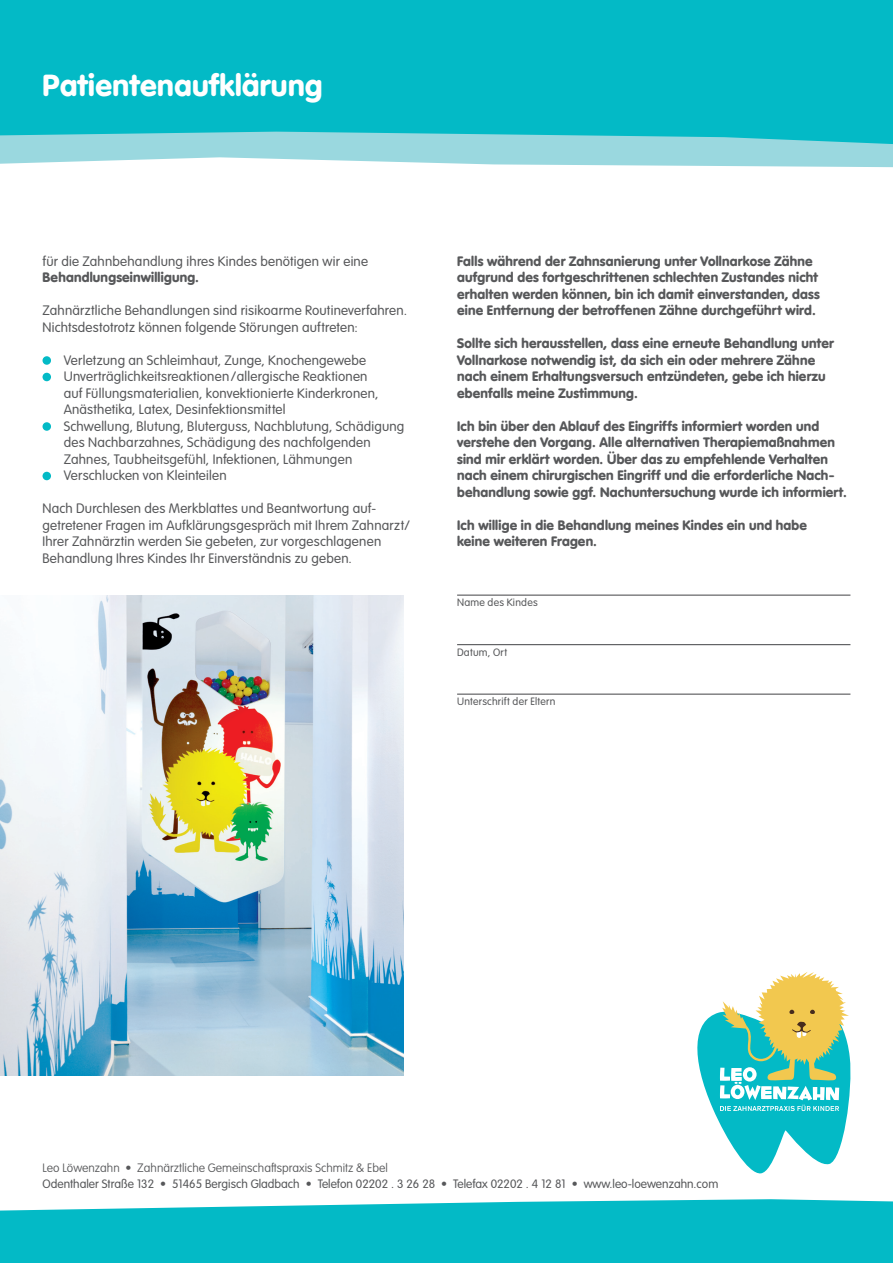
<style>
.page{position:relative;width:893px;height:1263px;background:#fff}
.page>*{position:absolute;margin:0;border:0;box-sizing:border-box;transform-origin:0 0}
.t1{font:900 30px "VAG Rounded";letter-spacing:.015em;color:#fff}
.t2{font:900 13.5px/16.5px "VAG Rounded";letter-spacing:.015em;color:#57585a}
.t3{font:300 13.5px/16.5px "VAG Rounded";letter-spacing:.015em;color:#57585a}
.t4{font:300 12px "VAG Rounded";color:#57585a}
.t5{font:100 12px "VAG Rounded";color:#57585a}
.t6{font:300 10.5px "VAG Rounded";letter-spacing:.025em;color:#57585a}
</style>
<div class="page">
<svg style="left:0;top:1199px;width:893px;height:64px;background:#15bfca"></svg>
<svg style="left:0;top:144px;width:893px;height:23px;fill:#9ad8df"></svg>
<div style="left:0;top:0;width:893px;height:144px;background:#03bac6"></div>
<svg style="left:697px;top:972px;width:154px;height:202px"></svg>
<div style="left:43px;top:356px;width:8px;height:9px;background:#03bac6;border-radius:50%"></div>
<div style="left:43px;top:373px;width:8px;height:8px;background:#03bac6;border-radius:50%"></div>
<div style="left:43px;top:422px;width:8px;height:9px;background:#03bac6;border-radius:50%"></div>
<div style="left:43px;top:472px;width:8px;height:8px;background:#03bac6;border-radius:50%"></div>
<hr style="left:457px;top:594px;width:393px;height:2px;background:#57585a">
<hr style="left:457px;top:644px;width:393px;height:1px;background:#57585a">
<hr style="left:457px;top:693px;width:393px;height:2px;background:#57585a">
<img style="left:0;top:595px;width:404px;height:481px">
<h1 class="t1" style="left:43px;top:73px;width:281px">Patientenaufklärung</h1>
<p class="t3" style="left:43px;top:253px;width:327px">für die Zahnbehandlung ihres Kindes benötigen wir eine</p>
<p class="t2" style="left:43px;top:270px;width:158px">Behandlungseinwilligung.</p>
<p class="t3" style="left:43px;top:302px;width:366px">Zahnärztliche Behandlungen sind risikoarme Routineverfahren.<br>Nichtsdestotrotz können folgende Störungen auftreten:</p>
<p class="t3" style="left:64px;top:352px;width:342px">Verletzung an Schleimhaut, Zunge, Knochengewebe Unverträglichkeitsreaktionen/allergische Reaktionen<br>auf Füllungsmaterialien, konvektionierte Kinderkronen, Anästhetika, Latex, Desinfektionsmittel<br>Schwellung, Blutung, Bluterguss, Nachblutung, Schädigung des Nachbarzahnes, Schädigung des nachfolgenden Zahnes, Taubheitsgefühl, Infektionen, Lähmungen Verschlucken von Kleinteilen</p>
<p class="t3" style="left:43px;top:500px;width:369px">Nach Durchlesen des Merkblattes und Beantwortung auf&shy;getretener Fragen im Aufklärungsgespräch mit Ihrem Zahnarzt/ Ihrer Zahnärztin werden Sie gebeten, zur vorgeschlagenen Behandlung Ihres Kindes Ihr Einverständnis zu geben.</p>
<p class="t2" style="left:457px;top:254px;width:364px">Falls während der Zahnsanierung unter Vollnarkose Zähne aufgrund des fortgeschrittenen schlechten Zustandes nicht erhalten werden können, bin ich damit einverstanden, dass eine Entfernung der betroffenen Zähne durchgeführt wird.</p>
<p class="t2" style="left:457px;top:336px;width:378px">Sollte sich herausstellen, dass eine erneute Behandlung unter Vollnarkose notwendig ist, da sich ein oder mehrere Zähne nach einem Erhaltungsversuch entzündeten, gebe ich hierzu ebenfalls meine Zustimmung.</p>
<p class="t2" style="left:457px;top:419px;width:391px">Ich bin über den Ablauf des Eingriffs informiert worden und verstehe den Vorgang. Alle alternativen Therapiemaßnahmen sind mir erklärt worden. Über das zu empfehlende Verhalten nach einem chirurgischen Eingriff und die erforderliche Nach&shy;behandlung sowie ggf. Nachuntersuchung wurde ich informiert.</p>
<p class="t2" style="left:457px;top:518px;width:351px">Ich willige in die Behandlung meines Kindes ein und habe keine weiteren Fragen.</p>
<p class="t6" style="left:457px;top:596px;width:82px">Name des Kindes</p>
<p class="t6" style="left:457px;top:646px;width:51px">Datum, Ort</p>
<p class="t6" style="left:457px;top:695px;width:100px">Unterschrift der Eltern</p>
<p class="t5" style="left:43px;top:1161px;width:347px">Leo Löwenzahn • Zahnärztliche Gemeinschaftspraxis Schmitz &amp; Ebel</p>
<p class="t4" style="left:43px;top:1177px;width:677px">Odenthaler Straße 132 • 51465 Bergisch Gladbach • Telefon 02202 . 3 26 28 • Telefax 02202 . 4 12 81 • www.leo-loewenzahn.com</p>
</div>
